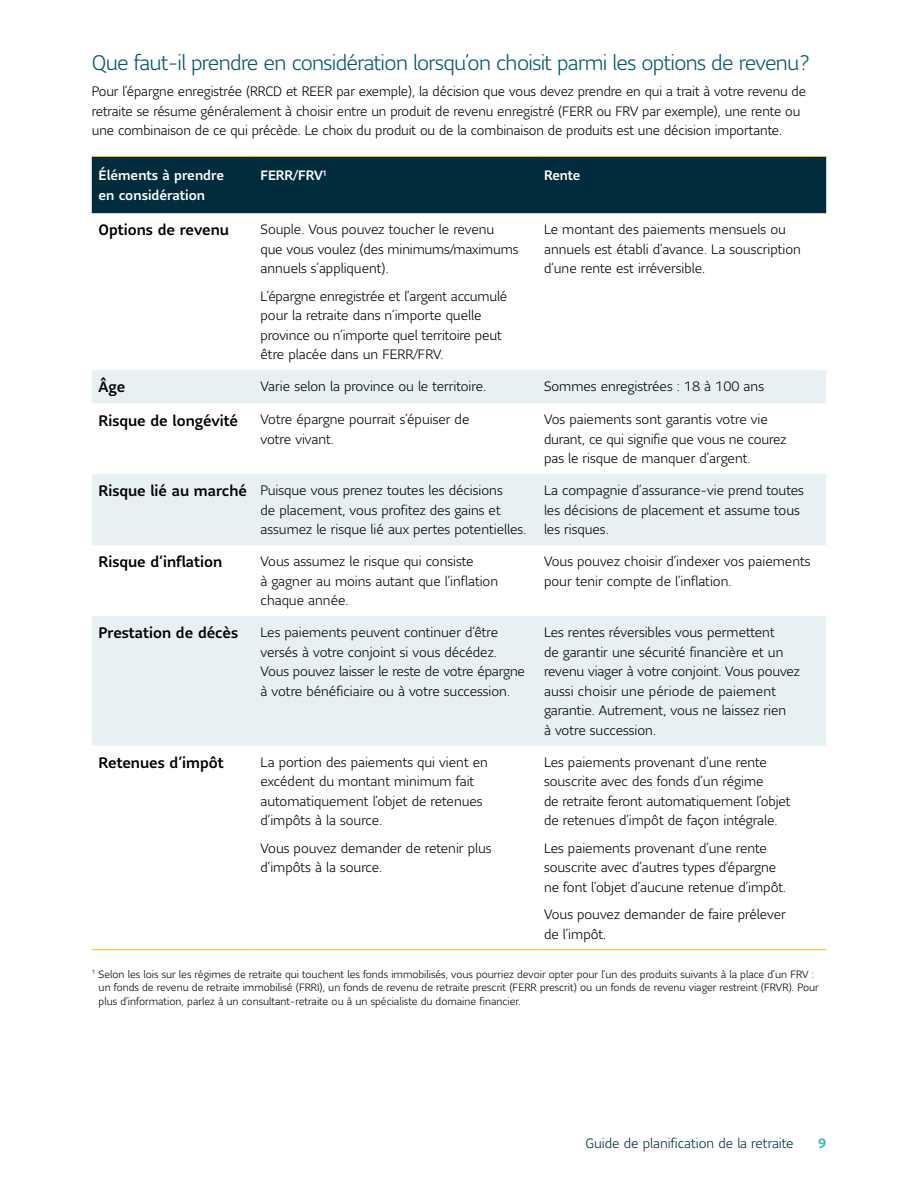
<style>
.page{position:relative;width:918px;height:1188px;background:#fff}
.page>*{position:absolute;margin:0;border:0;box-sizing:border-box;transform-origin:0 0}
.H2_-_Subhead{font:300 21px "Sun Life Sans";letter-spacing:-.03em;color:#05566d}
.H4_-_Subhead{font:500 15px "Sun Life Sans";color:#000}
.P_-_Body{font:300 13.5px/19.5px "Sun Life Sans";color:#000}
.Body_medium_black{font:500 13.5px/19.5px "Sun Life Sans";color:#fff}
.t1{font:300 13.5px "Sun Life Sans";color:#002d3d}
.t2{font:500 13.5px "Sun Life Sans";color:#3dadb9}
.P_-_Footnotes{font:300 10.5px/13.5px "Sun Life Sans";color:#000}
</style>
<div class="page">
<div style="left:92px;top:157px;width:734px;height:56px;background:#002d3d"></div>
<svg style="left:92px;top:370px;width:734px;height:375px;fill:#e7f0f2"></svg>
<hr style="left:92px;top:156px;width:162px;height:1px;background:#febe10">
<hr style="left:254px;top:156px;width:283px;height:1px;background:#febe10">
<hr style="left:537px;top:156px;width:289px;height:1px;background:#febe10">
<hr style="left:92px;top:949px;width:162px;height:1px;background:#febe10">
<hr style="left:254px;top:949px;width:283px;height:1px;background:#febe10">
<hr style="left:537px;top:949px;width:289px;height:1px;background:#febe10">
<h2 class="H2_-_Subhead" style="left:92px;top:49px;width:720px">Que faut- il prendre en considération lorsqu’on choisit parmi les options de revenu?</h2>
<p class="P_-_Body" style="left:92px;top:81px;width:716px">Pour l’épargne enregistrée (RRCD et REER par exemple), la décision que vous devez prendre en qui a trait à votre revenu de retraite se résume généralement à choisir entre un produit de revenu enregistré (FERR ou FRV par exemple), une rente ou une combinaison de ce qui précède. Le choix du produit ou de la combinaison de produits est une décision importante.</p>
<p class="Body_medium_black" style="left:99px;top:165px;width:127px">Éléments à prendre en considération</p>
<p class="Body_medium_black" style="left:261px;top:165px;width:67px">FERR/FRV<sup>1</sup></p>
<p class="Body_medium_black" style="left:544px;top:165px;width:38px">Rente</p>
<h4 class="H4_-_Subhead" style="left:99px;top:220px;width:132px">Options de revenu</h4>
<p class="P_-_Body" style="left:261px;top:219px;width:259px">Souple. Vous pouvez toucher le revenu que vous voulez (des minimums/maximums annuels s’appliquent).</p>
<p class="P_-_Body" style="left:261px;top:286px;width:248px">L’épargne enregistrée et l’argent accumulé pour la retraite dans n’importe quelle province ou n’importe quel territoire peut être placée dans un FERR/FRV.</p>
<p class="P_-_Body" style="left:544px;top:219px;width:258px">Le montant des paiements mensuels ou annuels est établi d’avance. La souscription d’une rente est irréversible.</p>
<h4 class="H4_-_Subhead" style="left:99px;top:377px;width:28px">Âge</h4>
<p class="P_-_Body" style="left:261px;top:377px;width:227px">Varie selon la province ou le territoire.</p>
<p class="P_-_Body" style="left:544px;top:377px;width:221px">Sommes enregistrées : 18 à 100 ans</p>
<h4 class="H4_-_Subhead" style="left:99px;top:410px;width:141px">Risque de longévité</h4>
<p class="P_-_Body" style="left:261px;top:410px;width:210px">Votre épargne pourrait s’épuiser de votre vivant.</p>
<p class="P_-_Body" style="left:544px;top:410px;width:244px">Vos paiements sont garantis votre vie durant, ce qui signifie que vous ne courez pas le risque de manquer d’argent.</p>
<h4 class="H4_-_Subhead" style="left:99px;top:481px;width:150px">Risque lié au marché</h4>
<p class="P_-_Body" style="left:261px;top:480px;width:267px">Puisque vous prenez toutes les décisions<br>de placement, vous profitez des gains et assumez le risque lié aux pertes potentielles.</p>
<p class="P_-_Body" style="left:544px;top:480px;width:261px">La compagnie d’assurance‑vie prend toutes les décisions de placement et assume tous les risques.</p>
<h4 class="H4_-_Subhead" style="left:99px;top:552px;width:125px">Risque d’inflation</h4>
<p class="P_-_Body" style="left:261px;top:551px;width:239px">Vous assumez le risque qui consiste<br>à gagner au moins autant que l’inflation chaque année.</p>
<p class="P_-_Body" style="left:544px;top:551px;width:268px">Vous pouvez choisir d’indexer vos paiements pour tenir compte de l’inflation.</p>
<h4 class="H4_-_Subhead" style="left:99px;top:623px;width:141px">Prestation de décès</h4>
<p class="P_-_Body" style="left:261px;top:622px;width:266px">Les paiements peuvent continuer d’être versés à votre conjoint si vous décédez.<br>Vous pouvez laisser le reste de votre épargne à votre bénéficiaire ou à votre succession.</p>
<p class="P_-_Body" style="left:544px;top:622px;width:257px">Les rentes réversibles vous permettent<br>de garantir une sécurité financière et un revenu viager à votre conjoint. Vous pouvez aussi choisir une période de paiement garantie. Autrement, vous ne laissez rien<br>à votre succession.</p>
<h4 class="H4_-_Subhead" style="left:99px;top:752px;width:127px">Retenues d’impôt</h4>
<p class="P_-_Body" style="left:261px;top:752px;width:229px">La portion des paiements qui vient en excédent du montant minimum fait automatiquement l’objet de retenues d’impôts à la source.</p>
<p class="P_-_Body" style="left:261px;top:838px;width:232px">Vous pouvez demander de retenir plus d’impôts à la source.</p>
<p class="P_-_Body" style="left:544px;top:752px;width:248px">Les paiements provenant d’une rente souscrite avec des fonds d’un régime<br>de retraite feront automatiquement l’objet de retenues d’impôt de façon intégrale.</p>
<p class="P_-_Body" style="left:544px;top:838px;width:244px">Les paiements provenant d’une rente souscrite avec d’autres types d’épargne ne font l’objet d’aucune retenue d’impôt.</p>
<p class="P_-_Body" style="left:544px;top:904px;width:243px">Vous pouvez demander de faire prélever de l’impôt.</p>
<p class="P_-_Footnotes" style="left:99px;top:967px;width:722px;text-indent:-7px"><sup>1</sup> Selon les lois sur les régimes de retraite qui touchent les fonds immobilisés, vous pourriez devoir opter pour l’un des produits suivants à la place d’un FRV : un fonds de revenu de retraite immobilisé (FRRI), un fonds de revenu de retraite prescrit (FERR prescrit) ou un fonds de revenu viager restreint (FRVR). Pour plus d’information, parlez à un consultant‑retraite ou à un spécialiste du domaine financier.</p>
<p class="t1" style="left:585px;top:1134px;width:210px">Guide de planification de la retraite</p>
<p class="t2" style="left:818px;top:1134px;width:10px">9</p>
</div>
